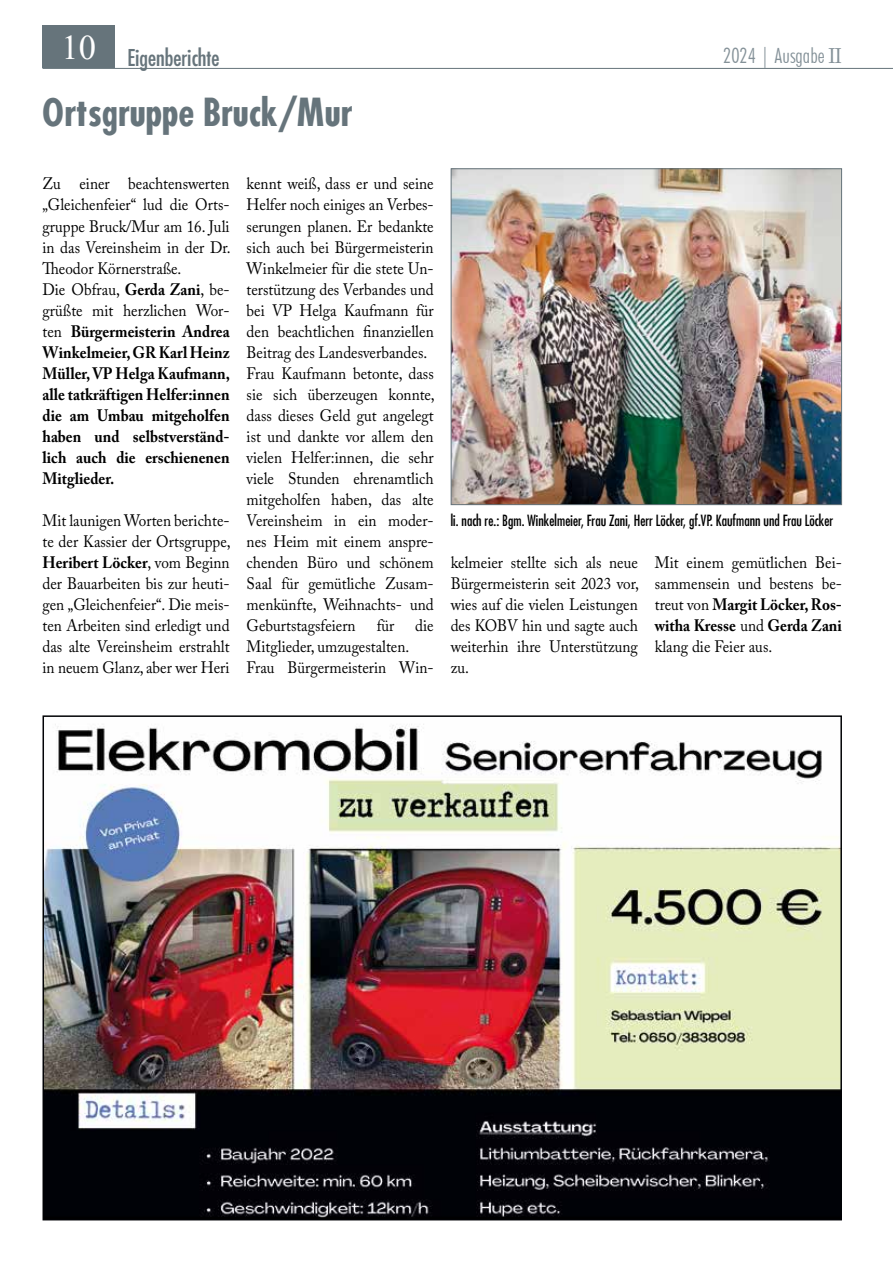
<style>
.page{position:relative;width:893px;height:1263px;background:#fff}
.page>*{position:absolute;margin:0;border:0;box-sizing:border-box;transform-origin:0 0}
.t1{font:700 condensed 37.5px "Futura";color:#66747b}
.t2{font:condensed 22.5px "Futura";color:#66747b}
.t3{font:300 condensed 21px "Futura BT";color:#849198}
.t4{font:16.5px/21px "Adobe Caslon Pro";color:#000;text-align:justify;scale:.92 1}
.t5{font:700 16.5px/21px "Adobe Caslon Pro";color:#000;scale:.92 1}
.t6{font:condensed 15px "Futura";color:#000;scale:.94 1}
.s1{font-family:"Adobe Caslon Pro";font-weight:400;font-stretch:normal}
.s2{font-weight:400}
.s3{font-weight:700}
</style>
<div class="page">
<hr style="left:43px;top:68px;width:850px;height:1px;background:#66747b">
<div style="left:43px;top:26px;width:72px;height:42px;background:#66747b"></div>
<img style="left:453px;top:170px;width:387px;height:333px">
<div style="left:451px;top:168px;width:391px;height:337px;border:1px solid #66747b"></div>
<img style="left:46px;top:724px;width:793px;height:493px">
<h2 class="t2" style="left:61px;top:43px;width:160px"><sup>10</sup> Eigenberichte</h2>
<p class="t3" style="left:723px;top:43px;width:120px">2024 | Ausgabe <span class="s1">II</span></p>
<h1 class="t1" style="left:43px;top:88px;width:311px">Ortsgruppe Bruck/Mur</h1>
<p class="t5" style="left:43px;top:173px;width:206px"><span class="s2">Zu einer beachtenswerten „Gleichenfeier“ lud die Orts&shy;gruppe Bruck/Mur am 16. Juli in das Vereinsheim in der Dr.<br>Theodor Körnerstraße.<br>Die Obfrau,</span> Gerda Zani<span class="s2">, be&shy;grüßte mit herzlichen Wor&shy;ten</span> Bürgermeisterin Andrea<br>Winkelmeier, GR Karl Heinz<br>Müller, VP Helga Kaufmann, alle tatkräftigen Helfer:innen die am Umbau mitgeholfen haben und selbstverständ&shy;lich auch die erschienenen<br>Mitglieder.</p>
<p class="t4" style="left:43px;top:510px;width:206px">Mit launigen Worten berichte&shy;te der Kassier der Ortsgruppe, <span class="s3">Heribert Löcker</span>, vom Beginn der Bauarbeiten bis zur heuti&shy;gen „Gleichenfeier“. Die meis&shy;ten Arbeiten sind erledigt und das alte Vereinsheim erstrahlt in neuem Glanz, aber wer Heri</p>
<p class="t4" style="left:247px;top:173px;width:206px;text-align:left">kennt weiß, dass er und seine<br>Helfer noch einiges an Verbes&shy;serungen planen. Er bedankte sich auch bei Bürgermeisterin<br>Winkelmeier für die stete Un&shy;terstützung des Verbandes und bei VP Helga Kaufmann für den beachtlichen finanziellen<br>Beitrag des Landesverbandes.<br>Frau Kaufmann betonte, dass sie sich überzeugen konnte, dass dieses Geld gut angelegt ist und dankte vor allem den vielen Helfer:innen, die sehr viele Stunden ehrenamtlich mitgeholfen haben, das alte<br>Vereinsheim in ein moder&shy;nes Heim mit einem anspre&shy;chenden Büro und schönem<br>Saal für gemütliche Zusam&shy;menkünfte, Weihnachts- und<br>Geburtstagsfeiern</p>
<p class="t4" style="left:377px;top:615px;width:21px">für</p>
<p class="t4" style="left:415px;top:615px;width:22px">die</p>
<p class="t4" style="left:247px;top:636px;width:205px">Mitglieder, umzugestalten.<br>Frau Bürgermeisterin Win-</p>
<p class="t6" style="left:451px;top:511px;width:408px">li. nach re.: Bgm. Winkelmeier, Frau Zani, Herr Löcker, gf.VP. Kaufmann und Frau Löcker</p>
<p class="t4" style="left:451px;top:552px;width:206px">kelmeier stellte sich als neue Bürgermeisterin seit 2023 vor, wies auf die vielen Leistungen des KOBV hin und sagte auch weiterhin ihre Unterstützung zu.</p>
<p class="t4" style="left:655px;top:552px;width:205px">Mit einem gemütlichen Bei&shy;sammensein und bestens be&shy;treut von <span class="s3">Margit Löcker, Ros&shy;witha Kresse</span> und <span class="s3">Gerda Zani </span>klang die Feier aus.</p>
</div>
